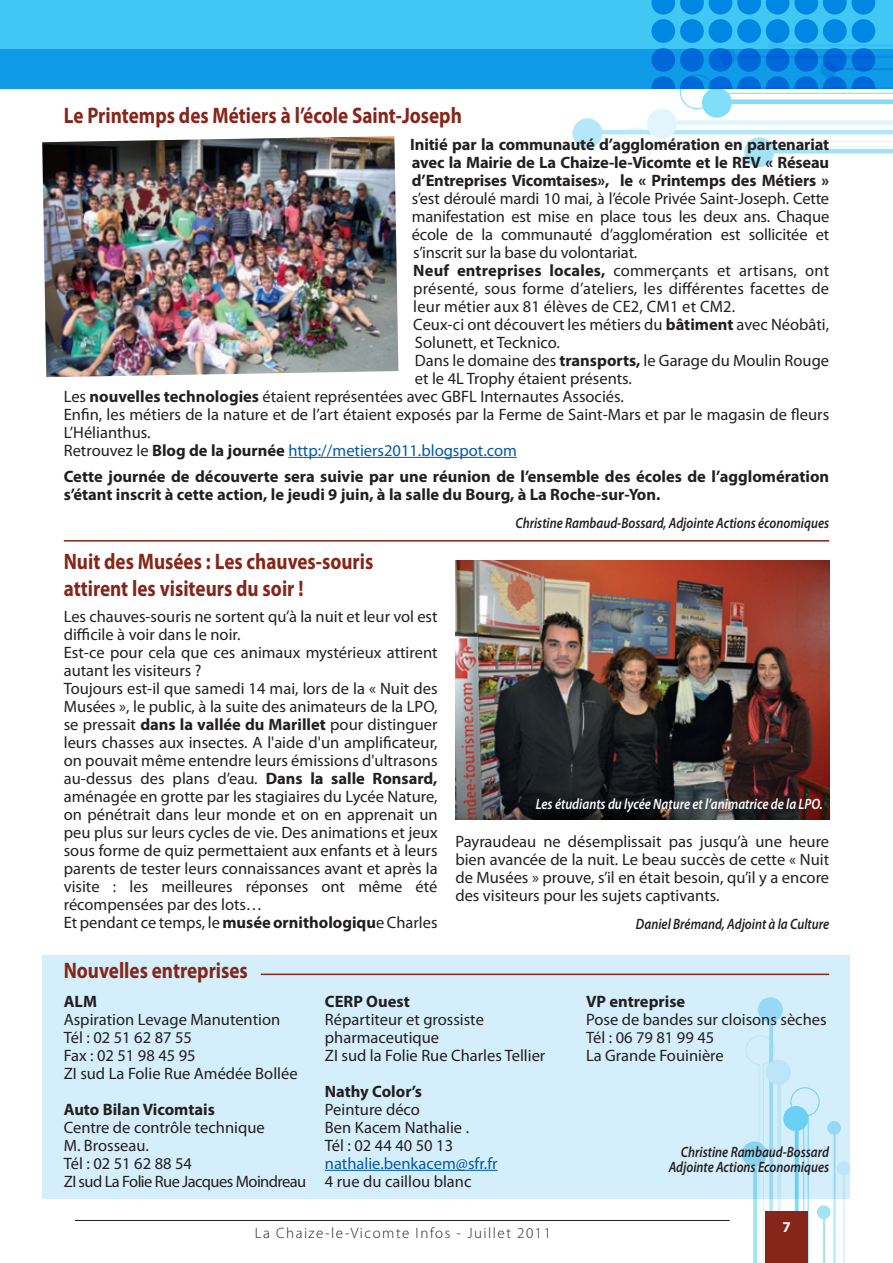
<style>
.page{position:relative;width:893px;height:1263px;background:#fff}
.page>*{position:absolute;margin:0;border:0;box-sizing:border-box;transform-origin:0 0}
.t1{font:700 22.5px/27px "Myriad Pro";color:#86251a;scale:.85 1}
.t2{font:16.5px/18px "Myriad Pro";color:#231f20}
.t3{font:700 16.5px/18px "Myriad Pro";color:#231f20;text-align:justify}
.t4{font:16.5px "Myriad Pro";color:#015aaa}
.t5{font:italic 600 15px/15px "Myriad Pro";color:#231f20;text-align:right;scale:.85 1}
.t6{font:italic 600 15px "Myriad Pro";color:#fff;scale:.85 1}
.t7{font:300 15px "Myriad Pro";letter-spacing:.1em;color:#231f20}
.t8{font:700 15px "Myriad Pro";color:#fff}
.s1{font-weight:700}
.s2{color:#231f20}
.s3{font-weight:700;color:#231f20}
</style>
<div class="page">
<div style="left:0;top:0;width:893px;height:88px;background:#40c7f4"></div>
<div style="left:0;top:49px;width:893px;height:39px;background:#109be9"></div>
<div style="left:766px;top:19px;width:23px;height:24px;background:#0087e4;border-radius:50%"></div>
<div style="left:794px;top:19px;width:24px;height:24px;background:#0087e4;border-radius:50%"></div>
<div style="left:823px;top:19px;width:24px;height:24px;background:#0087e4;border-radius:50%"></div>
<div style="left:852px;top:19px;width:23px;height:24px;background:#0087e4;border-radius:50%"></div>
<div style="left:651px;top:19px;width:24px;height:24px;background:#0087e4;border-radius:50%"></div>
<div style="left:680px;top:19px;width:24px;height:24px;background:#0087e4;border-radius:50%"></div>
<div style="left:709px;top:19px;width:23px;height:24px;background:#0087e4;border-radius:50%"></div>
<svg style="left:651px;top:0;width:224px;height:15px"></svg>
<div style="left:737px;top:19px;width:24px;height:24px;background:#0087e4;border-radius:50%"></div>
<svg style="left:572px;top:38px;width:321px;height:129px"></svg>
<svg style="left:753px;top:1199px;width:92px;height:64px"></svg>
<hr style="left:75px;top:1220px;width:655px;height:1px;background:#231f20">
<div style="left:765px;top:1212px;width:43px;height:51px;background:#86251a"></div>
<div style="left:43px;top:955px;width:807px;height:244px;background:#d4effb"></div>
<hr style="left:288px;top:457px;width:229px;height:1px;background:#015aaa">
<img style="left:42px;top:136px;width:356px;height:241px">
<img style="left:455px;top:560px;width:374px;height:259px">
<hr style="left:64px;top:540px;width:765px;height:2px;background:#86251a">
<hr style="left:325px;top:1170px;width:173px;height:1px;background:#015aaa">
<hr style="left:261px;top:973px;width:568px;height:2px;background:#86251a">
<h1 class="t1" style="left:64px;top:101px;width:470px">Le Printemps des Métiers à l’école Saint-Joseph</h1>
<p class="t3" style="left:410px;top:135px;width:420px">Initié par la communauté d’agglomération en partenariat avec la Mairie de La Chaize-le-Vicomte et le REV « Réseau d’Entreprises Vicomtaises», le « Printemps des Métiers »</p>
<p class="t2" style="left:412px;top:189px;width:419px">s’est déroulé mardi 10 mai, à l’école Privée Saint-Joseph. Cette</p>
<p class="t2" style="left:412px;top:207px;width:419px">manifestation est mise en place tous les deux ans. Chaque</p>
<p class="t2" style="left:412px;top:225px;width:419px">école de la communauté d’agglomération est sollicitée et</p>
<p class="t2" style="left:413px;top:243px;width:226px">s’inscrit sur la base du volontariat.</p>
<p class="t2" style="left:413px;top:261px;width:417px"><span class="s1">Neuf entreprises locales,</span> commerçants et artisans, ont</p>
<p class="t2" style="left:413px;top:279px;width:417px">présenté, sous forme d’ateliers, les différentes facettes de</p>
<p class="t2" style="left:413px;top:297px;width:323px">leur métier aux 81 élèves de CE2, CM1 et CM2.</p>
<p class="t2" style="left:413px;top:315px;width:417px">Ceux-ci ont découvert les métiers du <span class="s1">bâtiment</span> avec Néobâti,</p>
<p class="t2" style="left:415px;top:333px;width:147px">Solunett, et Tecknico.</p>
<p class="t2" style="left:415px;top:351px;width:416px">Dans le domaine des <span class="s1">transports,</span> le Garage du Moulin Rouge</p>
<p class="t2" style="left:415px;top:369px;width:219px">et le 4L Trophy étaient présents.</p>
<p class="t2" style="left:64px;top:387px;width:562px">Les <span class="s1">nouvelles technologies</span> étaient représentées avec GBFL Internautes Associés.</p>
<p class="t2" style="left:64px;top:405px;width:767px">Enfin, les métiers de la nature et de l’art étaient exposés par la Ferme de Saint-Mars et par le magasin de fleurs</p>
<p class="t2" style="left:64px;top:423px;width:88px">L’Hélianthus.</p>
<p class="t4" style="left:64px;top:440px;width:455px"><span class="s2">Retrouvez le</span> <span class="s3">Blog de la journée</span> http://metiers2011.blogspot.com</p>
<p class="t3" style="left:64px;top:467px;width:767px">Cette journée de découverte sera suivie par une réunion de l’ensemble des écoles de l’agglomération s’étant inscrit à cette action, le jeudi 9 juin, à la salle du Bourg, à La Roche-sur-Yon.</p>
<p class="t5" style="left:515px;top:515px;width:371px">Christine Rambaud-Bossard, Adjointe Actions économiques</p>
<h1 class="t1" style="left:64px;top:547px;width:366px">Nuit des Musées : Les chauves-souris attirent les visiteurs du soir !</h1>
<p class="t2" style="left:64px;top:607px;width:375px">Les chauves-souris ne sortent qu’à la nuit et leur vol est difficile à voir dans le noir.<br>Est-ce pour cela que ces animaux mystérieux attirent autant les visiteurs ?<br>Toujours est-il que samedi 14 mai, lors de la « Nuit des Musées », le public, à la suite des animateurs de la LPO, se pressait <span class="s1">dans la vallée du Marillet</span> pour distinguer leurs chasses aux insectes. A l'aide d'un amplificateur, on pouvait même entendre leurs émissions d'ultrasons au-dessus des plans d’eau. <span class="s1">Dans la salle Ronsard, </span>aménagée en grotte par les stagiaires du Lycée Nature, on pénétrait dans leur monde et on en apprenait un peu plus sur leurs cycles de vie. Des animations et jeux sous forme de quiz permettaient aux enfants et à leurs parents de tester leurs connaissances avant et après la visite : les meilleures réponses ont même été récompensées par des lots…<br>Et pendant ce temps, le <span class="s1">musée ornithologiqu</span>e Charles</p>
<p class="t6" style="left:536px;top:794px;width:339px">Les étudiants du lycée Nature et l’animatrice de la LPO.</p>
<p class="t2" style="left:455px;top:833px;width:375px;text-align:justify">Payraudeau ne désemplissait pas jusqu’à une heure bien avancée de la nuit. Le beau succès de cette « Nuit de Musées » prouve, s’il en était besoin, qu’il y a encore des visiteurs pour les sujets captivants.</p>
<p class="t5" style="left:636px;top:916px;width:229px">Daniel Brémand, Adjoint à la Culture</p>
<h1 class="t1" style="left:64px;top:956px;width:218px">Nouvelles entreprises</h1>
<p class="t3" style="left:64px;top:991px;width:35px">ALM</p>
<p class="t2" style="left:64px;top:1010px;width:235px">Aspiration Levage Manutention<br>Tél : 02 51 62 87 55<br>Fax : 02 51 98 45 95<br>ZI sud La Folie Rue Amédée Bollée</p>
<p class="t3" style="left:64px;top:1099px;width:153px">Auto Bilan Vicomtais</p>
<p class="t2" style="left:64px;top:1118px;width:244px">Centre de contrôle technique<br>M. Brosseau.<br>Tél : 02 51 62 88 54<br>ZI sud La Folie Rue Jacques Moindreau</p>
<p class="t3" style="left:325px;top:991px;width:86px">CERP Ouest</p>
<p class="t2" style="left:325px;top:1010px;width:222px">Répartiteur et grossiste pharmaceutique<br>ZI sud la Folie Rue Charles Tellier</p>
<p class="t3" style="left:325px;top:1081px;width:98px">Nathy Color’s</p>
<p class="t2" style="left:325px;top:1100px;width:146px">Peinture déco<br>Ben Kacem Nathalie .<br>Tél : 02 44 40 50 13</p>
<p class="t4" style="left:325px;top:1153px;width:174px">nathalie.benkacem@sfr.fr</p>
<p class="t2" style="left:325px;top:1172px;width:148px">4 rue du caillou blanc</p>
<p class="t7" style="left:255px;top:1225px;width:298px">La Chaize-le-Vicomte Infos - Juillet 2011</p>
<p class="t3" style="left:586px;top:991px;width:101px">VP entreprise</p>
<p class="t2" style="left:586px;top:1010px;width:242px">Pose de bandes sur cloisons sèches<br>Tél : 06 79 81 99 45<br>La Grande Fouinière</p>
<p class="t5" style="left:669px;top:1144px;width:190px">Christine Rambaud-Bossard<br>Adjointe Actions Economiques</p>
<p class="t8" style="left:782px;top:1217px;width:10px">7</p>
</div>
